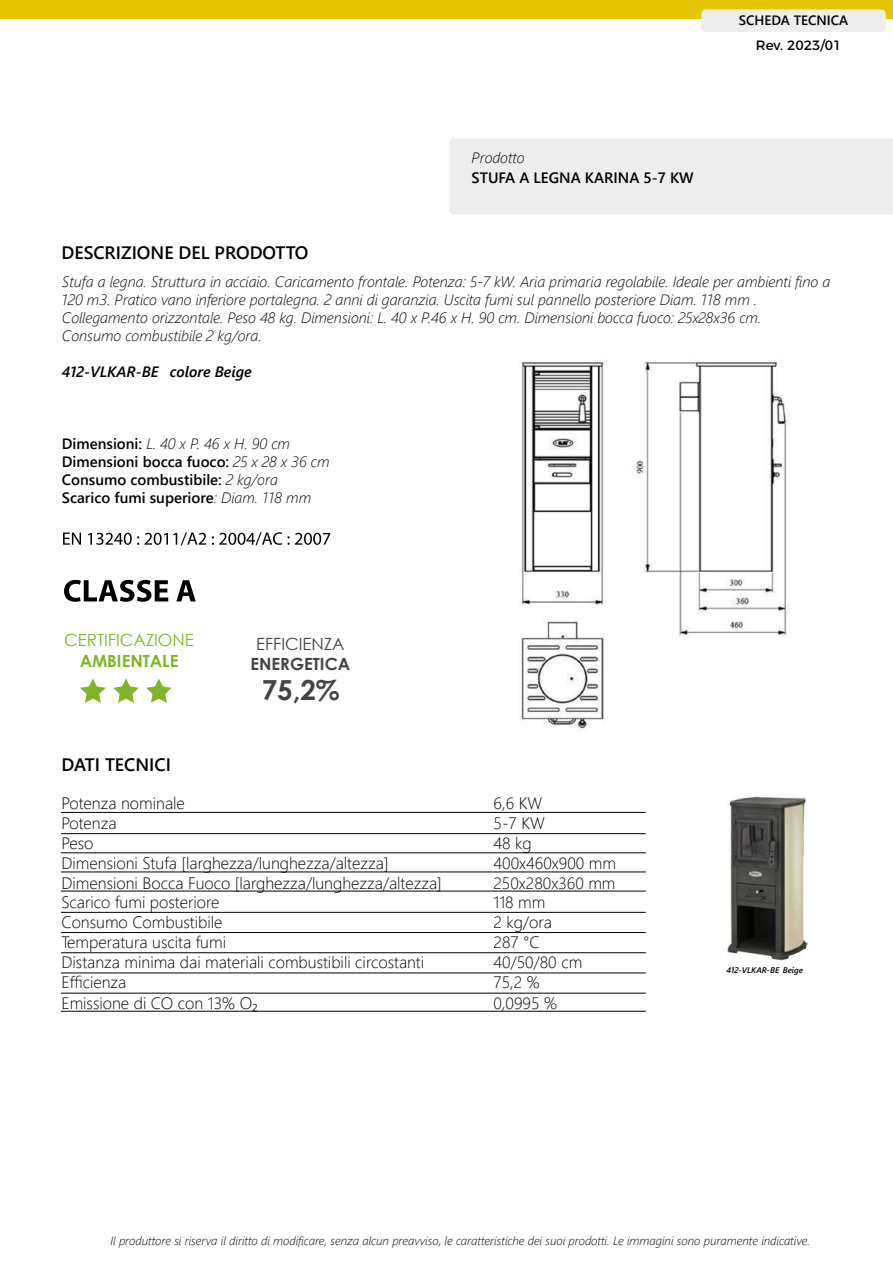
<style>
.page{position:relative;width:893px;height:1263px;background:#fff}
.page>*{position:absolute;margin:0;border:0;box-sizing:border-box;transform-origin:0 0}
.t1{font:700 27.6px "Century Gothic";color:#454242}
.t2{font:18px "Webly Sleek UI Semibold";color:#000}
.t3{font:16.8px "Century Gothic";color:#81b528}
.t4{font:700 16.8px "Century Gothic";color:#81b528}
.t5{font:16.8px "Century Gothic";color:#454242}
.t6{font:700 16.8px "Century Gothic";color:#454242}
.t7{font:16.5px "Webly Sleek UI Light";color:#000}
.t8{font:italic 15px/18px "Webly Sleek UI Light";color:#000}
.t9{font:15px/18px "Webly Sleek UI Semibold";color:#000}
.t10{font:italic 15px "Webly Sleek UI Semibold";color:#000}
.t11{font:13.5px "Webly Sleek UI Semibold";color:#000}
.t12{font:13.5px "Montserrat";color:#000}
.t13{font:italic 12px "Webly Sleek UI Light";color:#000}
.t14{font:italic 8.25px "Webly Sleek UI Semibold";color:#000}
.s1{font-family:"Webly Sleek UI Semibold";font-style:normal}
.s2{font-family:"Webly Sleek UI Light";font-style:italic}
</style>
<div class="page">
<div style="left:450px;top:139px;width:443px;height:76px;background:#ededed"></div>
<div style="left:0;top:0;width:893px;height:19px;background:#e5c500"></div>
<div style="left:701px;top:9px;width:185px;height:23px;background:#ededed;border-radius:4px"></div>
<img style="left:727px;top:796px;width:80px;height:165px">
<hr style="left:61px;top:812px;width:585px;height:1px;background:#000">
<hr style="left:61px;top:833px;width:585px;height:1px;background:#000">
<hr style="left:61px;top:852px;width:585px;height:1px;background:#000">
<hr style="left:61px;top:872px;width:585px;height:1px;background:#000">
<hr style="left:61px;top:891px;width:585px;height:1px;background:#000">
<hr style="left:61px;top:912px;width:585px;height:1px;background:#000">
<hr style="left:61px;top:932px;width:585px;height:1px;background:#000">
<hr style="left:61px;top:952px;width:585px;height:1px;background:#000">
<hr style="left:61px;top:973px;width:585px;height:1px;background:#000">
<hr style="left:61px;top:993px;width:585px;height:1px;background:#000">
<hr style="left:61px;top:1011px;width:585px;height:1px;background:#000">
<svg style="left:63px;top:532px;width:18px;height:13px"></svg>
<svg style="left:88px;top:533px;width:51px;height:12px"></svg>
<svg style="left:145px;top:532px;width:61px;height:13px"></svg>
<svg style="left:212px;top:532px;width:70px;height:13px"></svg>
<svg style="left:288px;top:533px;width:42px;height:12px"></svg>
<svg style="left:64px;top:580px;width:104px;height:22px"></svg>
<svg style="left:176px;top:580px;width:20px;height:21px"></svg>
<img style="left:520px;top:361px;width:270px;height:370px">
<svg style="left:80px;top:678px;width:26px;height:25px"></svg>
<svg style="left:113px;top:678px;width:26px;height:25px"></svg>
<svg style="left:146px;top:678px;width:26px;height:25px"></svg>
<p class="t11" style="left:739px;top:10px;width:111px">SCHEDA TECNICA</p>
<p class="t2" style="left:61px;top:239px;width:249px">DESCRIZIONE DEL PRODOTTO</p>
<p class="t8" style="left:472px;top:148px;width:55px">Prodotto</p>
<p class="t9" style="left:472px;top:168px;width:224px">STUFA A LEGNA KARINA 5-7 KW</p>
<p class="t12" style="left:756px;top:35px;width:87px">Rev. 2023/01</p>
<p class="t8" style="left:62px;top:272px;width:770px">Stufa a legna. Struttura in acciaio. Caricamento frontale. Potenza: 5-7 kW. Aria primaria regolabile. Ideale per ambienti fino a 120 m3. Pratico vano inferiore portalegna. 2 anni di garanzia. Uscita fumi sul pannello posteriore Diam. 118 mm .<br>Collegamento orizzontale. Peso 48 kg. Dimensioni: L. 40 x P.46 x H. 90 cm. Dimensioni bocca fuoco: 25x28x36 cm.<br>Consumo combustibile 2 kg/ora.</p>
<p class="t10" style="left:62px;top:361px;width:191px">412-VLKAR-BE colore Beige</p>
<p class="t8" style="left:62px;top:434px;width:230px"><span class="s1">Dimensioni:</span> L. 40 x P. 46 x H. 90 cm</p>
<p class="t9" style="left:62px;top:452px;width:269px">Dimensioni bocca fuoco: <span class="s2">25 x 28 x 36 cm<br></span>Consumo combustibile: <span class="s2">2 kg/ora<br></span>Scarico fumi superiore<span class="s2">: Diam. 118 mm</span></p>
<p class="t3" style="left:64px;top:628px;width:131px">CERTIFICAZIONE</p>
<p class="t4" style="left:80px;top:648px;width:100px">AMBIENTALE</p>
<p class="t2" style="left:61px;top:751px;width:111px">DATI TECNICI</p>
<p class="t5" style="left:256px;top:632px;width:90px">EFFICIENZA</p>
<p class="t6" style="left:250px;top:651px;width:101px">ENERGETICA</p>
<h1 class="t1" style="left:262px;top:669px;width:80px">75,2%</h1>
<p class="t7" style="left:61px;top:791px;width:125px">Potenza nominale</p>
<p class="t7" style="left:493px;top:791px;width:50px">6,6 KW</p>
<p class="t7" style="left:61px;top:811px;width:57px">Potenza</p>
<p class="t7" style="left:493px;top:811px;width:53px">5-7 KW</p>
<p class="t7" style="left:61px;top:831px;width:34px">Peso</p>
<p class="t7" style="left:493px;top:831px;width:40px">48 kg</p>
<p class="t7" style="left:61px;top:850px;width:329px">Dimensioni Stufa [larghezza/lunghezza/altezza]</p>
<p class="t7" style="left:493px;top:850px;width:124px">400x460x900 mm</p>
<p class="t7" style="left:61px;top:870px;width:382px">Dimensioni Bocca Fuoco [larghezza/lunghezza/altezza]</p>
<p class="t7" style="left:493px;top:870px;width:124px">250x280x360 mm</p>
<p class="t7" style="left:61px;top:890px;width:160px">Scarico fumi posteriore</p>
<p class="t7" style="left:493px;top:890px;width:53px">118 mm</p>
<p class="t7" style="left:61px;top:910px;width:163px">Consumo Combustibile</p>
<p class="t7" style="left:493px;top:910px;width:60px">2 kg/ora</p>
<p class="t7" style="left:61px;top:930px;width:166px">Temperatura uscita fumi</p>
<p class="t7" style="left:493px;top:930px;width:48px">287 °C</p>
<p class="t7" style="left:61px;top:949px;width:364px">Distanza minima dai materiali combustibili circostanti</p>
<p class="t7" style="left:493px;top:949px;width:90px">40/50/80 cm</p>
<p class="t7" style="left:61px;top:969px;width:66px">Efficienza</p>
<p class="t7" style="left:493px;top:969px;width:48px">75,2 %</p>
<p class="t7" style="left:61px;top:991px;width:198px">Emissione di CO con 13% O₂</p>
<p class="t7" style="left:493px;top:991px;width:65px">0,0995 %</p>
<p class="t14" style="left:726px;top:964px;width:78px">412-VLKAR-BE Beige</p>
<p class="t13" style="left:110px;top:1232px;width:701px">Il produttore si riserva il diritto di modificare, senza alcun preavviso, le caratteristiche dei suoi prodotti. Le immagini sono puramente indicative.</p>
</div>
